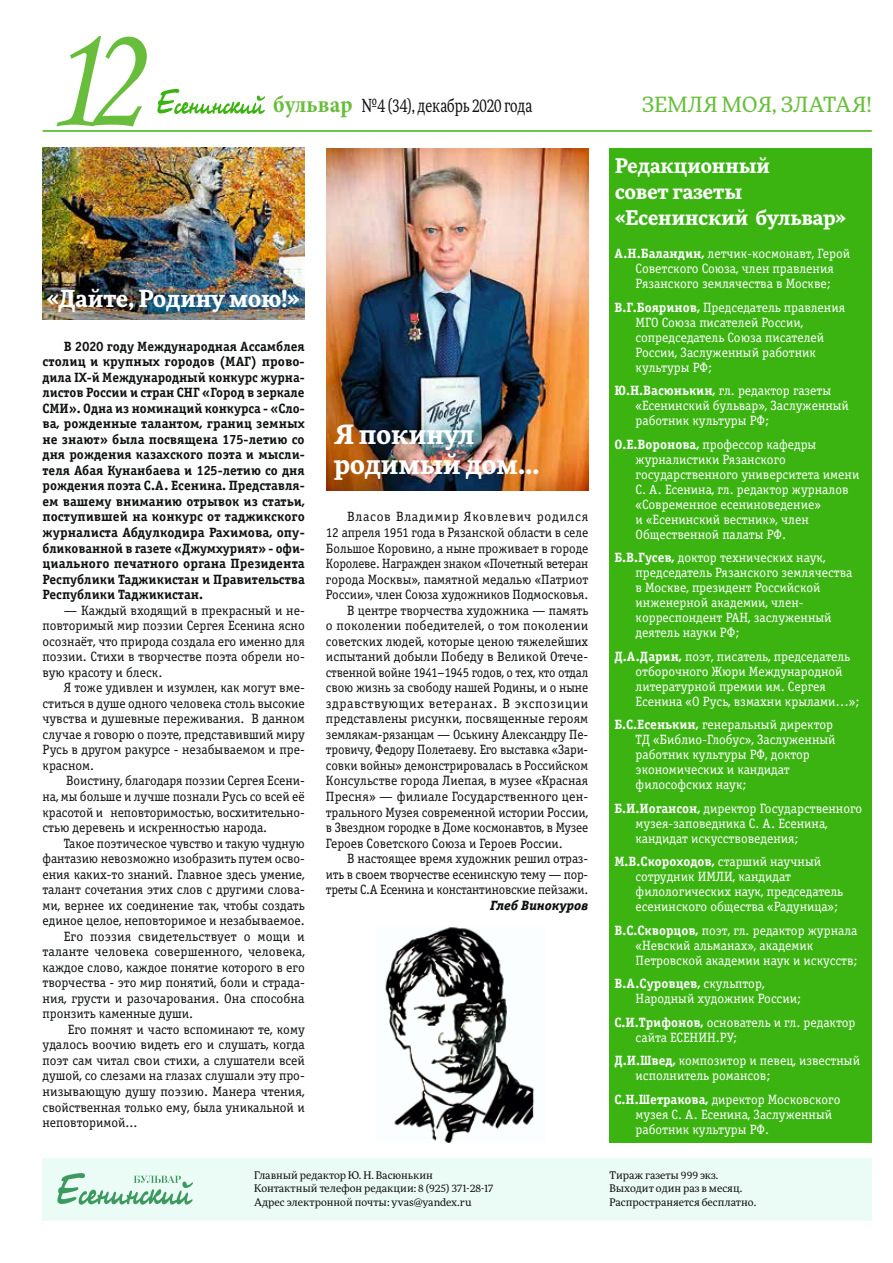
<style>
.page{position:relative;width:893px;height:1263px;background:#fff}
.page>*{position:absolute;margin:0;border:0;box-sizing:border-box;transform-origin:0 0}
.t1{font:150px "Monotype Corsiva";color:#68be3c;scale:.9 1}
.t2{font:700 26.25px/30.2px "More Pro";color:#fcfefe}
.t3{font:700 23.25px "More Pro";color:#fcfefe}
.t4{font:21px "More Pro";letter-spacing:.01em;color:#68be3c}
.t5{font:700 19.95px/26.1px "More Pro";color:#fcfefe}
.t6{font:18px "More Pro";color:#101212;scale:.75 1}
.t7{font:13.5px/15.5px "Officina Serif Book C";color:#101212;text-align:justify}
.t8{font:13.5px/15px "Officina Serif Book C";color:#fcfefe}
.t9{font:13.5px/15.6px "Officina Serif Bold C";color:#101212;text-align:justify}
.t10{font:13.5px "Officina Serif Book C";color:#101212;scale:.96 1}
.t11{font:13.5px "Officina Serif Bold C";color:#fcfefe}
.t12{font:13.5px "Officina Serif Book C";letter-spacing:.04em;color:#101212}
.t13{font:13.5px "Officina Serif Book C";letter-spacing:.05em;color:#101212}
.t14{font:italic 13.5px "Officina Serif Extra Bold C";color:#101212}
.t15{font:10.5px/13.5px "More Pro";color:#101212}
.s1{font-family:"Minion Pro";font-weight:700;font-stretch:condensed;font-size:24px;color:#68be3c}
.s2{font-family:"Officina Serif Bold C"}
.s3{font-family:"Officina Serif Book C"}
</style>
<div class="page">
<hr style="left:43px;top:130px;width:829px;height:2px;background:#3bb310">
<svg style="left:157px;top:89px;width:108px;height:25px"></svg>
<div style="left:609px;top:148px;width:263px;height:994px;background:#3bb310"></div>
<div style="left:43px;top:1158px;width:829px;height:62px;background:#ebfbf5"></div>
<svg style="left:57px;top:1173px;width:136px;height:32px"></svg>
<img style="left:43px;top:148px;width:262px;height:172px">
<img style="left:326px;top:149px;width:262px;height:341px">
<img style="left:385px;top:927px;width:150px;height:215px">
<h1 class="t1" style="left:43px;top:-12px;width:112px">12</h1>
<h3 class="t6" style="left:273px;top:93px;width:347px"><span class="s1">бульвар</span> №4 (34), декабрь 2020 года</h3>
<h3 class="t4" style="left:642px;top:90px;width:231px">ЗЕМЛЯ МОЯ, ЗЛАТАЯ!</h3>
<h3 class="t3" style="left:47px;top:281px;width:254px">«Дайте, Родину мою!»</h3>
<p class="t9" style="left:43px;top:338px;width:264px;text-indent:21px">В 2020 году Международная Ассамблея столиц и крупных городов (МАГ) прово&shy;дила IX-й Международный конкурс журна&shy;листов России и стран СНГ «Город в зеркале СМИ». Одна из номинаций конкурса - «Сло&shy;ва, рожденные талантом, границ земных не знают» была посвящена 175-летию со дня рождения казахского поэта и мысли&shy;теля Абая Кунанбаева и 125-летию со дня рождения поэта С.А. Есенина. Представля&shy;ем вашему вниманию отрывок из статьи, поступившей на конкурс от таджикского журналиста Абдулкодира Рахимова, опу&shy;бликованной в газете «Джумхурият» - офи&shy;циального печатного органа Президента Республики Таджикистан и Правительства Республики Таджикистан.</p>
<p class="t7" style="left:43px;top:603px;width:264px;text-indent:21px">— Каждый входящий в прекрасный и не&shy;повторимый мир поэзии Сергея Есенина ясно осознаёт, что природа создала его именно для поэзии. Стихи в творчестве поэта обрели но&shy;вую красоту и блеск.</p>
<p class="t7" style="left:43px;top:680px;width:264px;text-indent:21px">Я тоже удивлен и изумлен, как могут вме&shy;ститься в душе одного человека столь высокие чувства и душевные переживания. В данном случае я говорю о поэте, представивший миру Русь в другом ракурсе - незабываемом и пре&shy;красном.</p>
<p class="t7" style="left:43px;top:773px;width:264px;text-indent:24px">Воистину, благодаря поэзии Сергея Есени&shy;на, мы больше и лучше познали Русь со всей её красотой и неповторимостью, восхитительно&shy;стью деревень и искренностью народа.</p>
<p class="t7" style="left:64px;top:835px;width:242px">Такое поэтическое чувство и такую чудную</p>
<p class="t7" style="left:43px;top:851px;width:264px">фантазию невозможно изобразить путем осво-</p>
<p class="t7" style="left:43px;top:867px;width:264px">ения каких-то знаний. Главное здесь умение,</p>
<p class="t7" style="left:43px;top:882px;width:264px">талант сочетания этих слов с другими слова-</p>
<p class="t7" style="left:43px;top:898px;width:264px">ми, вернее их соединение так, чтобы создать</p>
<p class="t7" style="left:43px;top:913px;width:264px">единое целое, неповторимое и незабываемое.</p>
<p class="t7" style="left:64px;top:929px;width:242px">Его поэзия свидетельствует о мощи и</p>
<p class="t7" style="left:43px;top:944px;width:264px">таланте человека совершенного, человека,</p>
<p class="t7" style="left:43px;top:960px;width:264px">каждое слово, каждое понятие которого в его</p>
<p class="t7" style="left:43px;top:975px;width:264px">творчества - это мир понятий, боли и страда-</p>
<p class="t7" style="left:43px;top:991px;width:264px">ния, грусти и разочарования. Она способна</p>
<p class="t7" style="left:43px;top:1006px;width:152px">пронзить каменные души.</p>
<p class="t7" style="left:68px;top:1022px;width:238px">Его помнят и часто вспоминают те, кому</p>
<p class="t7" style="left:43px;top:1037px;width:264px">удалось воочию видеть его и слушать, когда</p>
<p class="t7" style="left:43px;top:1053px;width:264px">поэт сам читал свои стихи, а слушатели всей</p>
<p class="t7" style="left:43px;top:1068px;width:264px">душой, со слезами на глазах слушали эту про-</p>
<p class="t7" style="left:43px;top:1084px;width:264px">низывающую душу поэзию. Манера чтения,</p>
<p class="t7" style="left:43px;top:1099px;width:264px">свойственная только ему, была уникальной и</p>
<p class="t7" style="left:43px;top:1115px;width:96px">неповторимой...</p>
<h2 class="t2" style="left:334px;top:417px;width:207px">Я покинул родимый дом…</h2>
<p class="t13" style="left:347px;top:510px;width:242px">Власов Владимир Яковлевич родился</p>
<p class="t7" style="left:326px;top:525px;width:264px">12 апреля 1951 года в Рязанской области в селе</p>
<p class="t7" style="left:326px;top:540px;width:264px">Большое Коровино, а ныне проживает в городе</p>
<p class="t10" style="left:326px;top:556px;width:275px">Королеве. Награжден знаком «Почетный ветеран</p>
<p class="t7" style="left:326px;top:572px;width:264px">города Москвы», памятной медалью «Патриот</p>
<p class="t7" style="left:326px;top:587px;width:264px">России», член Союза художников Подмосковья.</p>
<p class="t7" style="left:347px;top:603px;width:242px">В центре творчества художника — память</p>
<p class="t7" style="left:326px;top:618px;width:264px">о поколении победителей, о том поколении</p>
<p class="t7" style="left:326px;top:634px;width:264px">советских людей, которые ценою тяжелейших</p>
<p class="t7" style="left:326px;top:649px;width:264px">испытаний добыли Победу в Великой Отече-</p>
<p class="t10" style="left:326px;top:665px;width:275px">ственной войне 1941–1945 годов, о тех, кто отдал</p>
<p class="t7" style="left:326px;top:680px;width:264px">свою жизнь за свободу нашей Родины, и о ныне</p>
<p class="t12" style="left:326px;top:696px;width:264px">здравствующих ветеранах. В экспозиции</p>
<p class="t7" style="left:326px;top:711px;width:264px">представлены рисунки, посвященные героям</p>
<p class="t7" style="left:326px;top:727px;width:264px">землякам-рязанцам — Оськину Александру Пе-</p>
<p class="t7" style="left:326px;top:742px;width:264px">тровичу, Федору Полетаеву. Его выставка «Зари-</p>
<p class="t7" style="left:326px;top:758px;width:264px">совки войны» демонстрировалась в Российском</p>
<p class="t7" style="left:326px;top:773px;width:264px">Консульстве города Лиепая, в музее «Красная</p>
<p class="t7" style="left:326px;top:789px;width:264px">Пресня» — филиале Государственного цен-</p>
<p class="t7" style="left:326px;top:804px;width:264px">трального Музея современной истории России,</p>
<p class="t7" style="left:326px;top:820px;width:264px">в Звездном городке в Доме космонавтов, в Музее</p>
<p class="t7" style="left:326px;top:835px;width:238px">Героев Советского Союза и Героев России.</p>
<p class="t7" style="left:347px;top:851px;width:242px">В настоящее время художник решил отраз-</p>
<p class="t7" style="left:326px;top:867px;width:264px">ить в своем творчестве есенинскую тему — пор-</p>
<p class="t7" style="left:326px;top:882px;width:264px">треты С.А Есенина и константиновские пейзажи.</p>
<p class="t14" style="left:490px;top:897px;width:100px">Глеб Винокуров</p>
<h3 class="t5" style="left:615px;top:151px;width:232px">Редакционный<br>совет газеты «Есенинский бульвар»</h3>
<p class="t8" style="left:614px;top:247px;width:237px;text-align:center"><span class="s2">А.Н.Баландин,</span> летчик-космонавт, Герой<br>Советского Союза, член правления<br>Рязанского землячества в Москве;</p>
<p class="t8" style="left:636px;top:300px;width:211px;text-indent:-21px"><span class="s2">В.Г.Бояринов,</span> Председатель правления<br>МГО Союза писателей России, сопредседатель Союза писателей<br>России, Заслуженный работник культуры РФ;</p>
<p class="t8" style="left:636px;top:384px;width:215px;text-indent:-21px"><span class="s2">Ю.Н.Васюнькин,</span> гл. редактор газеты «Есенинский бульвар», Заслуженный работник культуры РФ;</p>
<p class="t8" style="left:636px;top:437px;width:225px;text-indent:-21px"><span class="s2">О.Е.Воронова,</span> профессор кафедры журналистики Рязанского государственного университета имени<br>С. А. Есенина, гл. редактор журналов «Современное есениноведение»<br>и «Есенинский вестник», член<br>Общественной палаты РФ.</p>
<p class="t8" style="left:636px;top:551px;width:218px;text-indent:-21px"><span class="s2">Б.В.Гусев,</span> доктор технических наук, председатель Рязанского землячества в Москве, президент Российской инженерной академии, член&shy;корреспондент РАН, заслуженный деятель науки РФ;</p>
<p class="t8" style="left:636px;top:649px;width:225px;text-indent:-21px"><span class="s2">Д.А.Дарин,</span> поэт, писатель, председатель отборочного Жюри Международной литературной премии им. Сергея Есенина «О Русь, взмахни крылами…»;</p>
<p class="t8" style="left:636px;top:718px;width:201px;text-indent:-21px"><span class="s2">Б.С.Есенькин,</span> генеральный директор<br>ТД «Библио-Глобус», Заслуженный работник культуры РФ, доктор экономических и кандидат философских наук;</p>
<p class="t8" style="left:636px;top:801px;width:228px;text-indent:-21px"><span class="s2">Б.И.Иогансон,</span> директор Государственного музея-заповедника С. А. Есенина, кандидат искусствоведения;</p>
<p class="t11" style="left:614px;top:854px;width:208px">М.В.Скороходов, <span class="s3">старший научный</span></p>
<p class="t8" style="left:636px;top:870px;width:209px">сотрудник ИМЛИ, кандидат филологических наук, председатель есенинского общества «Радуница»;</p>
<p class="t8" style="left:636px;top:923px;width:223px;text-indent:-21px"><span class="s2">В.С.Скворцов,</span> поэт, гл. редактор журнала «Невский альманах», академик<br>Петровской академии наук и искусств;</p>
<p class="t11" style="left:614px;top:976px;width:152px">В.А.Суровцев, <span class="s3">скульптор,</span></p>
<p class="t8" style="left:614px;top:987px;width:243px;line-height:23.5px;text-indent:21px">Народный художник России;<br><span class="s2">С.И.Трифонов,</span> основатель и гл. редактор</p>
<p class="t8" style="left:614px;top:1026px;width:247px;line-height:23.5px;text-indent:21px">сайта ЕСЕНИН.РУ;<br><span class="s2">Д.И.Швед,</span> композитор и певец, известный</p>
<p class="t8" style="left:614px;top:1064px;width:228px;line-height:23.5px;text-indent:21px">исполнитель романсов;<br><span class="s2">С.Н.Шетракова,</span> директор Московского</p>
<p class="t8" style="left:636px;top:1107px;width:198px">музея С. А. Есенина, Заслуженный работник культуры РФ.</p>
<p class="t15" style="left:254px;top:1167px;width:241px">Главный редактор Ю. Н. Васюнькин<br>Контактный телефон редакции: 8 (925) 371-28-17<br>Адрес электронной почты: yvas@yandex.ru</p>
<p class="t15" style="left:609px;top:1167px;width:148px">Тираж газеты 999 экз.<br>Выходит один раз в месяц.<br>Распространяется бесплатно.</p>
</div>
